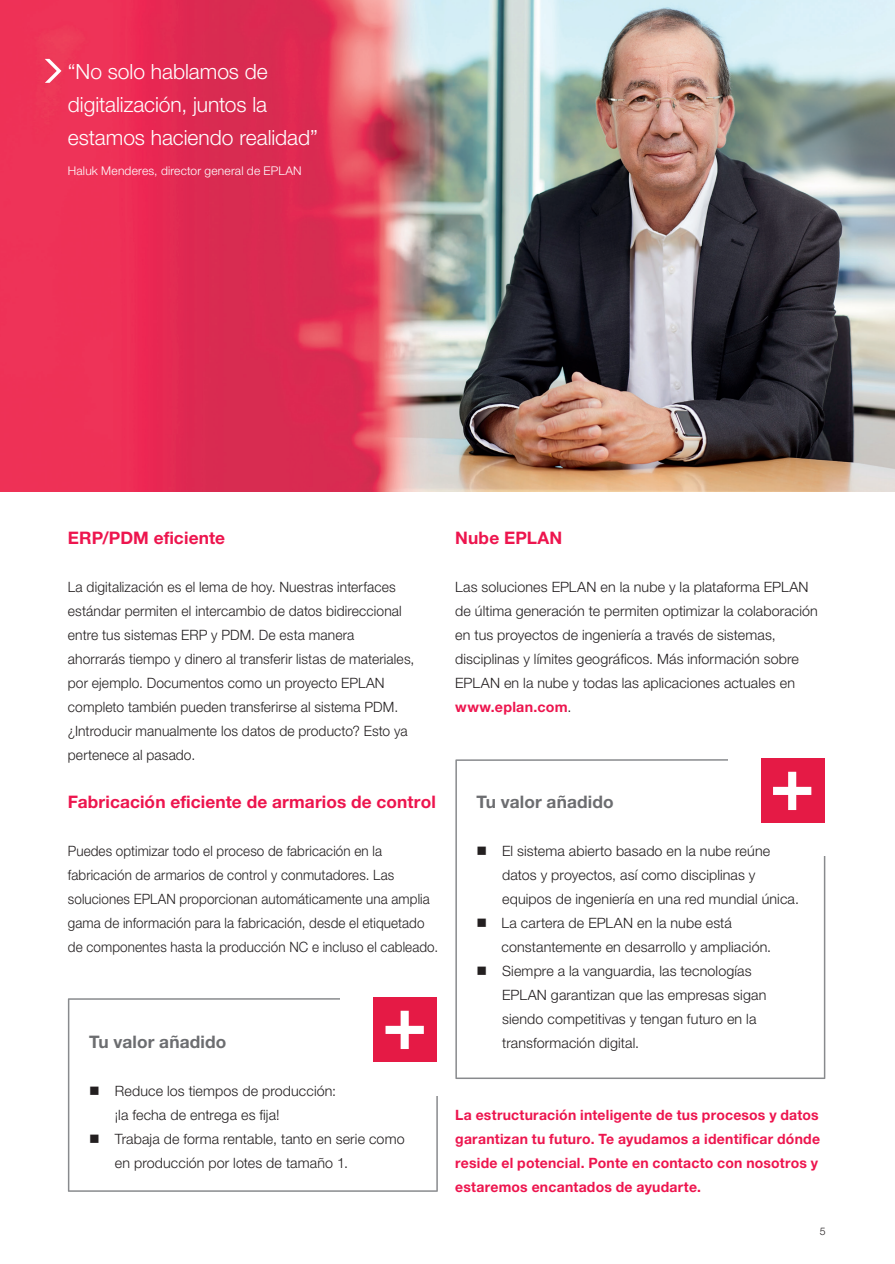
<style>
.page{position:relative;width:895px;height:1264px;background:#fff}
.page>*{position:absolute;margin:0;border:0;box-sizing:border-box;transform-origin:0 0}
.t1{font:300 21px/33px "Helvetica Neue LT Pro";letter-spacing:-.005em;color:#fff}
.t2{font:700 17.25px "Helvetica Neue LT Pro";letter-spacing:.01em;color:#ed154e}
.t3{font:700 17.25px "Helvetica Neue LT Pro";letter-spacing:.01em;color:#6c6d70}
.t4{font:300 14.25px/24px "Helvetica Neue LT Pro";letter-spacing:.01em;color:#231f20}
.t5{font:300 14.25px/24px "Helvetica Neue LT Pro";letter-spacing:.01em;color:#231f20;scale:.94 1}
.t6{font:700 14.25px/24px "Helvetica Neue LT Pro";letter-spacing:.015em;color:#ed154e}
.t7{font:300 12px "Helvetica Neue LT Pro";letter-spacing:.015em;color:#fff}
.t8{font:300 10.5px "Helvetica Neue LT Pro";color:#231f20}
.s1{font-weight:700;color:#ed154e}
</style>
<div class="page">
<svg style="left:455px;top:759px;width:369px;height:320px"></svg>
<img style="left:0;top:0;width:894px;height:491px">
<svg style="left:45px;top:59px;width:16px;height:24px"></svg>
<svg style="left:68px;top:998px;width:369px;height:194px"></svg>
<div style="left:372px;top:998px;width:64px;height:64px;background:#e51a45"></div>
<svg style="left:385px;top:1011px;width:38px;height:38px"></svg>
<div style="left:341px;top:988px;width:32px;height:77px;background:#fff"></div>
<div style="left:759px;top:759px;width:64px;height:64px;background:#e51a45"></div>
<svg style="left:773px;top:772px;width:37px;height:38px"></svg>
<div style="left:728px;top:749px;width:32px;height:77px;background:#fff"></div>
<div style="left:750px;top:824px;width:81px;height:32px;background:#fff"></div>
<div style="left:362px;top:1063px;width:81px;height:32px;background:#fff"></div>
<h1 class="t1" style="left:68px;top:54px;width:251px">“No solo hablamos de digitalización, juntos la estamos haciendo realidad”</h1>
<p class="t7" style="left:68px;top:163px;width:235px">Haluk Menderes, director general de EPLAN</p>
<p class="t2" style="left:68px;top:527px;width:159px">ERP/PDM eficiente</p>
<p class="t4" style="left:68px;top:574px;width:348px">La digitalización es el lema de hoy. Nuestras interfaces estándar permiten el intercambio de datos bidireccional entre tus sistemas ERP y PDM. De esta manera ahorrarás tiempo y dinero al transferir listas de materiales, por ejemplo. Documentos como un proyecto EPLAN completo también pueden transferirse al sistema PDM. ¿Introducir manualmente los datos de producto? Esto ya pertenece al pasado.</p>
<p class="t2" style="left:68px;top:791px;width:369px">Fabricación eficiente de armarios de control</p>
<p class="t5" style="left:68px;top:838px;width:395px">Puedes optimizar todo el proceso de fabricación en la fabricación de armarios de control y conmutadores. Las soluciones EPLAN proporcionan automáticamente una amplia gama de información para la fabricación, desde el etiquetado de componentes hasta la producción NC e incluso el cableado.</p>
<p class="t3" style="left:89px;top:1031px;width:138px">Tu valor añadido</p>
<p class="t4" style="left:115px;top:1078px;width:223px;text-indent:-26px">■ Reduce los tiempos de producción: ¡la fecha de entrega es fija!</p>
<p class="t4" style="left:115px;top:1126px;width:291px;text-indent:-26px">■ Trabaja de forma rentable, tanto en serie como en producción por lotes de tamaño 1.</p>
<p class="t2" style="left:455px;top:527px;width:109px">Nube EPLAN</p>
<p class="t4" style="left:455px;top:574px;width:364px">Las soluciones EPLAN en la nube y la plataforma EPLAN de última generación te permiten optimizar la colaboración en tus proyectos de ingeniería a través de sistemas, disciplinas y límites geográficos. Más información sobre EPLAN en la nube y todas las aplicaciones actuales en <span class="s1">www.eplan.com</span>.</p>
<p class="t3" style="left:476px;top:791px;width:138px">Tu valor añadido</p>
<p class="t4" style="left:502px;top:838px;width:298px;text-indent:-26px">■ El sistema abierto basado en la nube reúne datos y proyectos, así como disciplinas y equipos de ingeniería en una red mundial única.</p>
<p class="t4" style="left:501px;top:910px;width:271px;text-indent:-25px">■ La cartera de EPLAN en la nube está constantemente en desarrollo y ampliación.</p>
<p class="t4" style="left:502px;top:958px;width:265px;text-indent:-26px">■ Siempre a la vanguardia, las tecnologías EPLAN garantizan que las empresas sigan siendo competitivas y tengan futuro en la transformación digital.</p>
<p class="t6" style="left:455px;top:1102px;width:366px">La estructuración inteligente de tus procesos y datos garantizan tu futuro. Te ayudamos a identificar dónde reside el potencial. Ponte en contacto con nosotros y estaremos encantados de ayudarte.</p>
<p class="t8" style="left:819px;top:1224px;width:7px">5</p>
</div>
